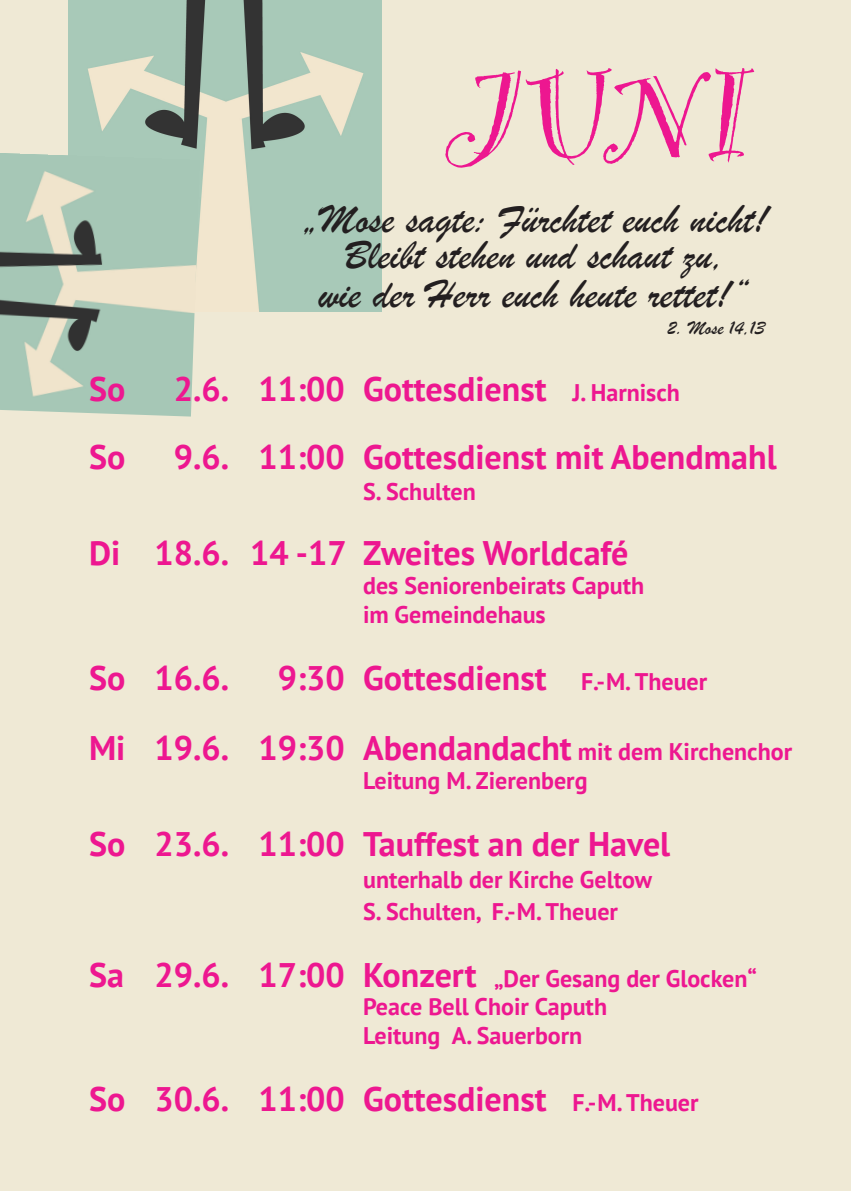
<style>
.page{position:relative;width:851px;height:1191px;background:#fff}
.page>*{position:absolute;margin:0;border:0;box-sizing:border-box;transform-origin:0 0}
.t1{font:133px "Party Let Plain";color:#ed1790}
.t2{font:42px "Brush Script";color:#231f20}
.t3{font:700 34px "PT Sans";color:#ed1790}
.t4{font:700 24px "PT Sans";color:#ed1790}
.t5{font:20px "Brush Script";color:#231f20}
.s1{font-size:24px}
.s2{font-size:34px}
</style>
<div class="page">
<div style="left:0;top:0;width:850px;height:1191px;background:#efe9d5"></div>
<img style="left:68px;top:0;width:313px;height:311px">
<img style="left:0;top:153px;width:200px;height:263px">
<p class="t1" style="left:445px;top:23px;width:303px">JUNI</p>
<p class="t2" style="left:301px;top:191px;width:468px">„Mose sagte: Fürchtet euch nicht!</p>
<p class="t2" style="left:344px;top:227px;width:382px">Bleibt stehen und schaut zu,</p>
<p class="t2" style="left:318px;top:266px;width:434px">wie der Herr euch heute rettet!“</p>
<p class="t5" style="left:667px;top:315px;width:99px">2. Mose 14,13</p>
<p class="t3" style="left:89px;top:366px;width:38px">So</p>
<p class="t3" style="left:174px;top:366px;width:57px">2.6.</p>
<p class="t3" style="left:258px;top:366px;width:88px">11:00</p>
<p class="t3" style="left:363px;top:366px;width:318px">Gottesdienst <span class="s1">J. Harnisch</span></p>
<p class="t3" style="left:89px;top:434px;width:38px">So</p>
<p class="t3" style="left:174px;top:434px;width:57px">9.6.</p>
<p class="t3" style="left:258px;top:434px;width:88px">11:00</p>
<p class="t3" style="left:363px;top:434px;width:415px">Gottesdienst mit Abendmahl</p>
<p class="t4" style="left:363px;top:475px;width:114px">S. Schulten</p>
<p class="t3" style="left:89px;top:531px;width:33px">Di</p>
<p class="t3" style="left:154px;top:531px;width:76px">18.6.</p>
<p class="t3" style="left:250px;top:531px;width:98px">14 -17</p>
<p class="t3" style="left:363px;top:531px;width:267px">Zweites Worldcafé</p>
<p class="t4" style="left:363px;top:570px;width:282px">des Seniorenbeirats Caputh</p>
<p class="t4" style="left:363px;top:598px;width:184px">im Gemeindehaus</p>
<p class="t3" style="left:89px;top:655px;width:38px">So</p>
<p class="t3" style="left:154px;top:655px;width:76px">16.6.</p>
<p class="t3" style="left:278px;top:655px;width:68px">9:30</p>
<p class="t3" style="left:363px;top:655px;width:345px">Gottesdienst <span class="s1">F.-M. Theuer</span></p>
<p class="t3" style="left:89px;top:725px;width:38px">Mi</p>
<p class="t3" style="left:154px;top:725px;width:76px">19.6.</p>
<p class="t3" style="left:258px;top:725px;width:88px">19:30</p>
<p class="t4" style="left:363px;top:735px;width:430px"><span class="s2">Abendandacht</span> mit dem Kirchenchor</p>
<p class="t4" style="left:363px;top:764px;width:226px">Leitung M. Zierenberg</p>
<p class="t3" style="left:89px;top:821px;width:38px">So</p>
<p class="t3" style="left:154px;top:821px;width:76px">23.6.</p>
<p class="t3" style="left:258px;top:821px;width:88px">11:00</p>
<p class="t3" style="left:363px;top:821px;width:309px">Tauffest an der Havel</p>
<p class="t4" style="left:363px;top:863px;width:290px">unterhalb der Kirche Geltow</p>
<p class="t4" style="left:363px;top:895px;width:256px">S. Schulten, F.-M. Theuer</p>
<p class="t3" style="left:89px;top:952px;width:36px">Sa</p>
<p class="t3" style="left:154px;top:952px;width:76px">29.6.</p>
<p class="t3" style="left:258px;top:952px;width:88px">17:00</p>
<p class="t4" style="left:363px;top:962px;width:395px"><span class="s2">Konzert</span> „Der Gesang der Glocken“</p>
<p class="t4" style="left:363px;top:991px;width:245px">Peace Bell Choir Caputh</p>
<p class="t4" style="left:363px;top:1019px;width:221px">Leitung A. Sauerborn</p>
<p class="t3" style="left:89px;top:1076px;width:38px">So</p>
<p class="t3" style="left:154px;top:1076px;width:76px">30.6.</p>
<p class="t3" style="left:258px;top:1076px;width:88px">11:00</p>
<p class="t3" style="left:363px;top:1076px;width:337px">Gottesdienst <span class="s1">F.-M. Theuer</span></p>
</div>
